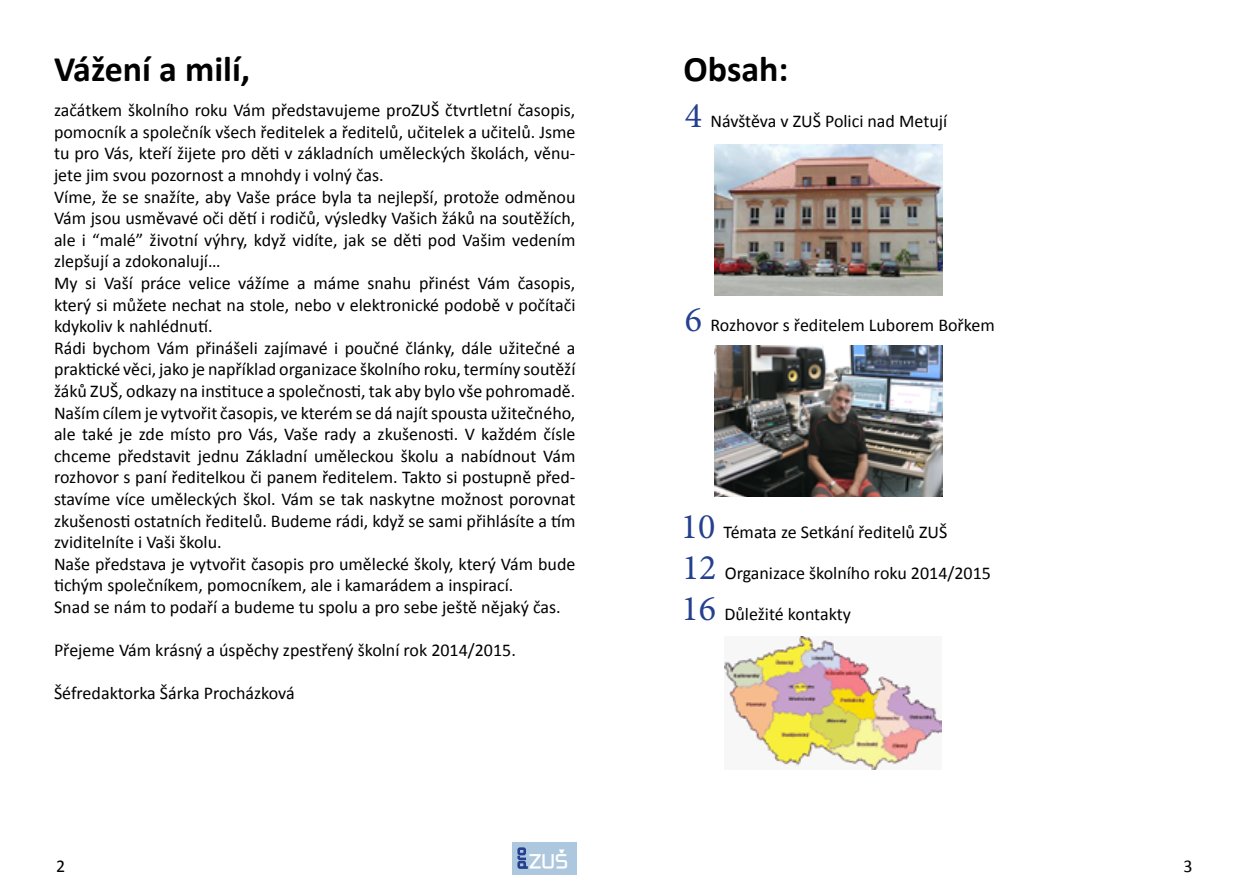
<style>
.page{position:relative;width:1259px;height:893px;background:#fff}
.page>*{position:absolute;margin:0;border:0;box-sizing:border-box;transform-origin:0 0}
.t1{font:700 36px "Calibri";color:#000}
.t2{font:18px/21.6px "Calibri";color:#000}
.t3{font:700 16.5px "Zekton";color:#fff}
.s1{font-family:"Minion Pro";font-size:36px;color:#25408f}
</style>
<div class="page">
<div style="left:512px;top:842px;width:64px;height:32px;background:#adc7de"></div>
<svg style="left:517px;top:847px;width:11px;height:22px"></svg>
<img style="left:714px;top:346px;width:228px;height:151px">
<img style="left:725px;top:636px;width:217px;height:134px">
<img style="left:714px;top:144px;width:228px;height:152px">
<h1 class="t1" style="left:54px;top:47px;width:198px">Vážení a milí,</h1>
<h1 class="t1" style="left:683px;top:47px;width:106px">Obsah:</h1>
<p class="t2" style="left:54px;top:98px;width:523px">začátkem školního roku Vám představujeme proZUŠ čtvrtletní časopis, pomocník a společník všech ředitelek a ředitelů, učitelek a učitelů. Jsme tu pro Vás, kteří žijete pro děti v základních uměleckých školách, věnu&shy;jete jim svou pozornost a mnohdy i volný čas.<br>Víme, že se snažíte, aby Vaše práce byla ta nejlepší, protože odměnou Vám jsou usměvavé oči dětí i rodičů, výsledky Vašich žáků na soutěžích, ale i “malé” životní výhry, když vidíte, jak se děti pod Vašim vedením zlepšují a zdokonalují…<br>My si Vaší práce velice vážíme a máme snahu přinést Vám časopis, který si můžete nechat na stole, nebo v elektronické podobě v počítači kdykoliv k nahlédnutí.<br>Rádi bychom Vám přinášeli zajímavé i poučné články, dále užitečné a praktické věci, jako je například organizace školního roku, termíny soutěží žáků ZUŠ, odkazy na instituce a společnosti, tak aby bylo vše pohromadě.<br>Naším cílem je vytvořit časopis, ve kterém se dá najít spousta užitečného, ale také je zde místo pro Vás, Vaše rady a zkušenosti. V každém čísle chceme představit jednu Základní uměleckou školu a nabídnout Vám rozhovor s paní ředitelkou či panem ředitelem. Takto si postupně před&shy;stavíme více uměleckých škol. Vám se tak naskytne možnost porovnat zkušenosti ostatních ředitelů. Budeme rádi, když se sami přihlásíte a tím zviditelníte i Vaši školu.<br>Naše představa je vytvořit časopis pro umělecké školy, který Vám bude tichým společníkem, pomocníkem, ale i kamarádem a inspirací.<br>Snad se nám to podaří a budeme tu spolu a pro sebe ještě nějaký čas.</p>
<p class="t2" style="left:54px;top:638px;width:463px">Přejeme Vám krásný a úspěchy zpestřený školní rok 2014/2015.</p>
<p class="t2" style="left:54px;top:682px;width:242px">Šéfredaktorka Šárka Procházková</p>
<p class="t2" style="left:685px;top:109px;width:264px"><span class="s1">4</span> Návštěva v ZUŠ Polici nad Metují</p>
<p class="t2" style="left:685px;top:313px;width:311px"><span class="s1">6</span> Rozhovor s ředitelem Luborem Bořkem</p>
<p class="t2" style="left:681px;top:521px;width:268px"><span class="s1">10</span> Témata ze Setkání ředitelů ZUŠ</p>
<p class="t2" style="left:682px;top:562px;width:310px"><span class="s1">12</span> Organizace školního roku 2014/2015</p>
<p class="t2" style="left:681px;top:603px;width:171px"><span class="s1">16</span> Důležité kontakty</p>
<p class="t2" style="left:56px;top:854px;width:11px">2</p>
<p class="t3" style="left:529px;top:849px;width:40px">ZUŠ</p>
<p class="t2" style="left:1183px;top:854px;width:11px">3</p>
</div>
